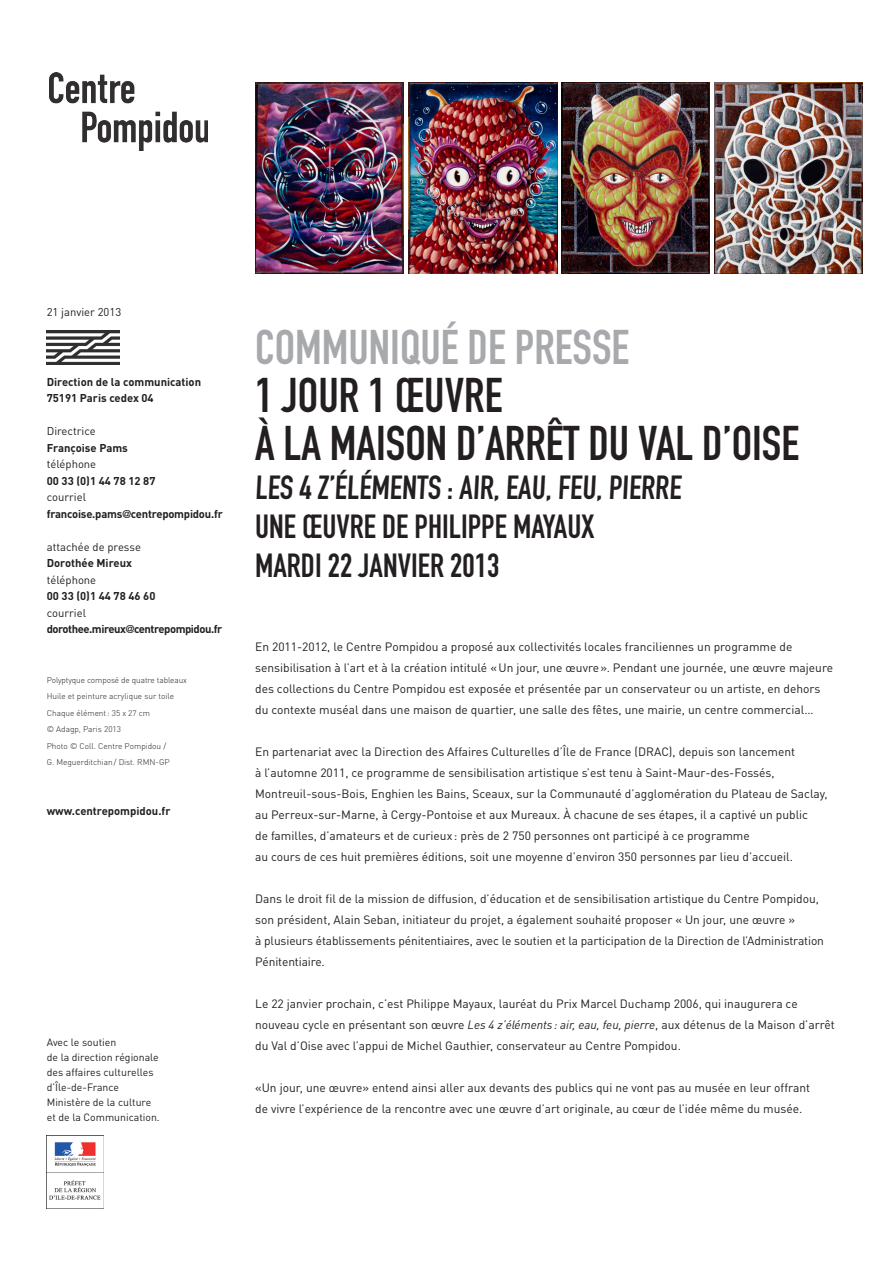
<style>
.page{position:relative;width:893px;height:1263px;background:#fff}
.page>*{position:absolute;margin:0;border:0;box-sizing:border-box;transform-origin:0 0}
.titre{font:48px "DIN Engschrift Std";color:#231f20}
.titre-2{font:48px "DIN Engschrift Std";color:#a8a9ad}
.sous-titre_et_date{font:33px "DIN Engschrift Std";color:#231f20}
.texte_courant{font:12px/21px "DINOT";color:#231f20}
.info_bold{font:700 11.25px "DINOT";color:#231f20}
.info_regul{font:11.25px "DINOT";color:#231f20}
.info_bold-2{font:700 11.25px "DINOT";letter-spacing:-.04em;color:#231f20}
.info_bold-3{font:700 11.25px "DINOT";letter-spacing:-.02em;color:#231f20}
.TITRE_LIEU_SITE_DATE{font:10.5px "DINOT";color:#231f20}
.info_bold-4{font:300 8.25px "DINOT";color:#231f20}
.s1{font-family:"DIN Engschrift Std";font-weight:400}
.s2{font-style:italic}
</style>
<div class="page">
<img style="left:47px;top:330px;width:72px;height:35px">
<img style="left:49px;top:72px;width:158px;height:78px">
<img style="left:255px;top:83px;width:149px;height:190px">
<img style="left:408px;top:83px;width:149px;height:190px">
<img style="left:561px;top:83px;width:149px;height:190px">
<img style="left:714px;top:83px;width:149px;height:190px">
<img style="left:47px;top:1135px;width:57px;height:74px">
<p class="info_regul" style="left:47px;top:305px;width:76px">21 janvier 2013</p>
<p class="info_bold" style="left:47px;top:374px;width:156px">Direction de la communication</p>
<p class="info_bold" style="left:47px;top:391px;width:108px">75191 Paris cedex 04</p>
<p class="info_regul" style="left:47px;top:424px;width:50px">Directrice</p>
<p class="info_bold" style="left:47px;top:440px;width:83px">Françoise Pams</p>
<p class="info_regul" style="left:47px;top:457px;width:51px">téléphone</p>
<p class="info_bold" style="left:47px;top:473px;width:110px">00 33 (0)1 44 78 12 87</p>
<p class="info_regul" style="left:47px;top:490px;width:41px">courriel</p>
<p class="info_bold-3" style="left:47px;top:506px;width:178px">francoise.pams<span class="s1">@</span>centrepompidou.fr</p>
<p class="info_regul" style="left:47px;top:540px;width:96px">attachée de presse</p>
<p class="info_bold" style="left:47px;top:556px;width:87px">Dorothée Mireux</p>
<p class="info_regul" style="left:47px;top:573px;width:51px">téléphone</p>
<p class="info_bold" style="left:47px;top:589px;width:110px">00 33 (0)1 44 78 46 60</p>
<p class="info_regul" style="left:47px;top:606px;width:41px">courriel</p>
<p class="info_bold-2" style="left:47px;top:622px;width:177px">dorothee.mireux<span class="s1">@</span>centrepompidou.fr</p>
<p class="info_bold-4" style="left:47px;top:675px;width:142px">Polyptyque composé de quatre tableaux</p>
<p class="info_bold-4" style="left:47px;top:691px;width:129px">Huile et peinture acrylique sur toile</p>
<p class="info_bold-4" style="left:47px;top:708px;width:105px">Chaque élément: 35 x 27 cm</p>
<p class="info_bold-4" style="left:47px;top:724px;width:76px">© Adagp, Paris 2013</p>
<p class="info_bold-4" style="left:47px;top:741px;width:121px">Photo © Coll. Centre Pompidou /</p>
<p class="info_bold-4" style="left:47px;top:757px;width:124px">G. Meguerditchian/ Dist. RMN-GP</p>
<p class="info_bold" style="left:47px;top:803px;width:125px">www.centrepompidou.fr</p>
<p class="TITRE_LIEU_SITE_DATE" style="left:47px;top:1035px;width:71px">Avec le soutien</p>
<p class="TITRE_LIEU_SITE_DATE" style="left:47px;top:1050px;width:114px">de la direction régionale</p>
<p class="TITRE_LIEU_SITE_DATE" style="left:47px;top:1065px;width:108px">des affaires culturelles</p>
<p class="TITRE_LIEU_SITE_DATE" style="left:47px;top:1080px;width:74px">d’Île-de-France</p>
<p class="TITRE_LIEU_SITE_DATE" style="left:47px;top:1095px;width:106px">Ministère de la culture</p>
<p class="TITRE_LIEU_SITE_DATE" style="left:47px;top:1110px;width:115px">et de la Communication.</p>
<p class="titre-2" style="left:255px;top:319px;width:376px">COMMUNIQUÉ DE PRESSE</p>
<p class="titre" style="left:255px;top:367px;width:249px">1 JOUR 1 ŒUVRE</p>
<p class="titre" style="left:255px;top:415px;width:545px">À LA MAISON D’ARRÊT DU VAL D’OISE</p>
<p class="sous-titre_et_date" style="left:255px;top:468px;width:430px">LES 4 Z’ÉLÉMENTS : AIR, EAU, FEU, PIERRE</p>
<p class="sous-titre_et_date" style="left:255px;top:507px;width:341px">UNE ŒUVRE DE PHILIPPE MAYAUX</p>
<p class="sous-titre_et_date" style="left:255px;top:546px;width:246px">MARDI 22 JANVIER 2013</p>
<p class="texte_courant" style="left:255px;top:636px;width:579px">En 2011-2012, le Centre Pompidou a proposé aux collectivités locales franciliennes un programme de sensibilisation à l’art et à la création intitulé «Un jour, une œuvre». Pendant une journée, une œuvre majeure des collections du Centre Pompidou est exposée et présentée par un conservateur ou un artiste, en dehors</p>
<p class="texte_courant" style="left:255px;top:699px;width:560px">du contexte muséal dans une maison de quartier, une salle des fêtes, une mairie, un centre commercial…</p>
<p class="texte_courant" style="left:255px;top:741px;width:542px">En partenariat avec la Direction des Affaires Culturelles d’Île de France (DRAC), depuis son lancement</p>
<p class="texte_courant" style="left:255px;top:762px;width:521px">à l’automne 2011, ce programme de sensibilisation artistique s’est tenu à Saint-Maur-des-Fossés,</p>
<p class="texte_courant" style="left:255px;top:783px;width:574px">Montreuil-sous-Bois, Enghien les Bains, Sceaux, sur la Communauté d’agglomération du Plateau de Saclay, au Perreux-sur-Marne, à Cergy-Pontoise et aux Mureaux. À chacune de ses étapes, il a captivé un public</p>
<p class="texte_courant" style="left:255px;top:825px;width:496px">de familles, d’amateurs et de curieux : près de 2 750 personnes ont participé à ce programme</p>
<p class="texte_courant" style="left:255px;top:846px;width:539px">au cours de ces huit premières éditions, soit une moyenne d’environ 350 personnes par lieu d’accueil.</p>
<p class="texte_courant" style="left:255px;top:888px;width:565px">Dans le droit fil de la mission de diffusion, d’éducation et de sensibilisation artistique du Centre Pompidou,</p>
<p class="texte_courant" style="left:255px;top:909px;width:542px">son président, Alain Seban, initiateur du projet, a également souhaité proposer « Un jour, une œuvre »</p>
<p class="texte_courant" style="left:255px;top:930px;width:570px">à plusieurs établissements pénitentiaires, avec le soutien et la participation de la Direction de l’Administration<br>Pénitentiaire.</p>
<p class="texte_courant" style="left:255px;top:993px;width:581px">Le 22 janvier prochain, c’est Philippe Mayaux, lauréat du Prix Marcel Duchamp 2006, qui inaugurera ce nouveau cycle en présentant son œuvre <span class="s2">Les 4 z’éléments : air, eau, feu, pierre</span>, aux détenus de la Maison d’arrêt du Val d’Oise avec l’appui de Michel Gauthier, conservateur au Centre Pompidou.</p>
<p class="texte_courant" style="left:255px;top:1077px;width:556px">«Un jour, une œuvre» entend ainsi aller aux devants des publics qui ne vont pas au musée en leur offrant</p>
<p class="texte_courant" style="left:255px;top:1098px;width:549px">de vivre l’expérience de la rencontre avec une œuvre d’art originale, au cœur de l’idée même du musée.</p>
</div>
